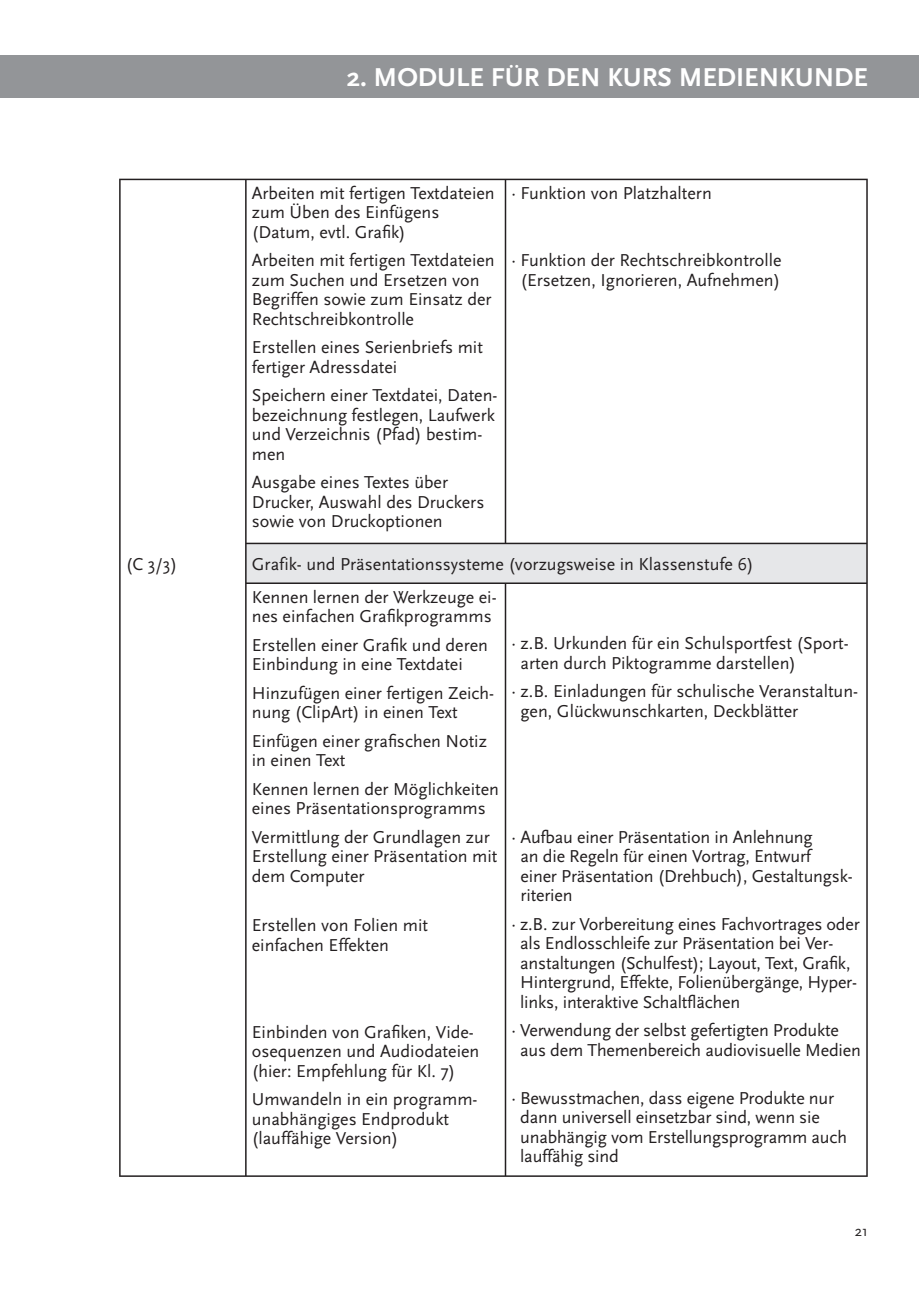
<style>
.page{position:relative;width:919px;height:1289px;background:#fff}
.page>*{position:absolute;margin:0;border:0;box-sizing:border-box;transform-origin:0 0}
.t1{font:700 27px "Scala Sans";color:#fff}
.t2{font:18px/19.5px "Scala Sans";color:#231f20}
.t3{font:15px "Scala Sans";color:#231f20}
</style>
<div class="page">
<div style="left:0;top:55px;width:13px;height:43px;background:#939598"></div>
<div style="left:13px;top:55px;width:905px;height:43px;background:#939598"></div>
<div style="left:246px;top:543px;width:620px;height:40px;background:#e6e7e9"></div>
<hr style="left:119px;top:179px;width:127px;height:1px;background:#231f20">
<hr style="left:119px;top:180px;width:2px;height:363px;background:#231f20">
<hr style="left:246px;top:179px;width:259px;height:1px;background:#231f20">
<hr style="left:245px;top:180px;width:1px;height:362px;background:#231f20">
<hr style="left:505px;top:179px;width:362px;height:1px;background:#231f20">
<hr style="left:504px;top:180px;width:2px;height:362px;background:#231f20">
<hr style="left:866px;top:180px;width:1px;height:362px;background:#231f20">
<hr style="left:119px;top:543px;width:2px;height:40px;background:#231f20">
<hr style="left:245px;top:542px;width:260px;height:2px;background:#231f20">
<hr style="left:245px;top:544px;width:1px;height:38px;background:#231f20">
<hr style="left:505px;top:542px;width:362px;height:2px;background:#231f20">
<hr style="left:866px;top:544px;width:1px;height:38px;background:#231f20">
<hr style="left:119px;top:583px;width:2px;height:592px;background:#231f20">
<hr style="left:245px;top:582px;width:260px;height:2px;background:#231f20">
<hr style="left:245px;top:584px;width:1px;height:591px;background:#231f20">
<hr style="left:505px;top:582px;width:362px;height:2px;background:#231f20">
<hr style="left:504px;top:584px;width:2px;height:591px;background:#231f20">
<hr style="left:866px;top:584px;width:1px;height:591px;background:#231f20">
<hr style="left:119px;top:1175px;width:386px;height:1px;background:#231f20">
<hr style="left:505px;top:1175px;width:362px;height:1px;background:#231f20">
<p class="t2" style="left:126px;top:555px;width:53px">(C 3/3)</p>
<h1 class="t1" style="left:347px;top:66px;width:522px">2. MODULE FÜR DEN KURS MEDIENKUNDE</h1>
<p class="t2" style="left:252px;top:184px;width:244px">Arbeiten mit fertigen Textdateien zum Üben des Einfügens (Datum, evtl. Grafik)</p>
<p class="t2" style="left:252px;top:252px;width:244px">Arbeiten mit fertigen Textdateien zum Suchen und Ersetzen von<br>Begriffen sowie zum Einsatz der<br>Rechtschreibkontrolle</p>
<p class="t2" style="left:252px;top:339px;width:232px">Erstellen eines Serienbriefs mit fertiger Adressdatei</p>
<p class="t2" style="left:252px;top:387px;width:247px">Speichern einer Textdatei, Daten&shy;bezeichnung festlegen, Laufwerk und Verzeichnis (Pfad) bestim&shy;men</p>
<p class="t2" style="left:252px;top:474px;width:234px">Ausgabe eines Textes über<br>Drucker, Auswahl des Druckers sowie von Druckoptionen</p>
<p class="t2" style="left:511px;top:184px;width:202px">· Funktion von Platzhaltern</p>
<p class="t2" style="left:511px;top:252px;width:271px;text-align:center">· Funktion der Rechtschreibkontrolle (Ersetzen, Ignorieren, Aufnehmen)</p>
<p class="t2" style="left:252px;top:549px;width:503px;line-height:32.5px">Grafik- und Präsentationssysteme (vorzugsweise in Klassenstufe 6)<br>Kennen lernen der Werkzeuge ei-</p>
<p class="t2" style="left:252px;top:603px;width:241px;line-height:28.5px">nes einfachen Grafikprogramms<br>Erstellen einer Grafik und deren</p>
<p class="t2" style="left:252px;top:651px;width:244px;line-height:28.5px">Einbindung in eine Textdatei<br>Hinzufügen einer fertigen Zeich-</p>
<p class="t2" style="left:252px;top:699px;width:237px;line-height:28.5px">nung (ClipArt) in einen Text<br>Einfügen einer grafischen Notiz</p>
<p class="t2" style="left:252px;top:747px;width:248px;line-height:28.5px">in einen Text<br>Kennen lernen der Möglichkeiten</p>
<p class="t2" style="left:252px;top:795px;width:239px;line-height:28.5px">eines Präsentationsprogramms<br>Vermittlung der Grundlagen zur</p>
<p class="t2" style="left:252px;top:847px;width:247px">Erstellung einer Präsentation mit dem Computer</p>
<p class="t2" style="left:252px;top:916px;width:178px">Erstellen von Folien mit einfachen Effekten</p>
<p class="t2" style="left:520px;top:634px;width:329px;text-indent:-9px">· z.B. Urkunden für ein Schulsportfest (Sport&shy;arten durch Piktogramme darstellen)</p>
<p class="t2" style="left:520px;top:682px;width:339px;text-indent:-9px">· z.B. Einladungen für schulische Veranstaltun&shy;gen, Glückwunschkarten, Deckblätter</p>
<p class="t2" style="left:520px;top:828px;width:333px;text-indent:-9px">· Aufbau einer Präsentation in Anlehnung<br>an die Regeln für einen Vortrag, Entwurf<br>einer Präsentation (Drehbuch), Gestaltungsk&shy;riterien</p>
<p class="t2" style="left:520px;top:915px;width:341px;text-indent:-9px">· z.B. zur Vorbereitung eines Fachvortrages oder als Endlosschleife zur Präsentation bei Ver&shy;anstaltungen (Schulfest); Layout, Text, Grafik, Hintergrund, Effekte, Folienübergänge, Hyper&shy;links, interaktive Schaltflächen</p>
<p class="t2" style="left:520px;top:1021px;width:342px;text-indent:-9px">· Verwendung der selbst gefertigten Produkte aus dem Themenbereich audiovisuelle Medien</p>
<p class="t2" style="left:520px;top:1089px;width:328px;text-indent:-9px">· Bewusstmachen, dass eigene Produkte nur dann universell einsetzbar sind, wenn sie unabhängig vom Erstellungsprogramm auch lauffähig sind</p>
<p class="t2" style="left:252px;top:1023px;width:229px">Einbinden von Grafiken, Vide&shy;osequenzen und Audiodateien (hier: Empfehlung für Kl. 7)</p>
<p class="t2" style="left:252px;top:1090px;width:227px">Umwandeln in ein programm&shy;unabhängiges Endprodukt (lauffähige Version)</p>
<p class="t3" style="left:854px;top:1224px;width:15px">21</p>
</div>
